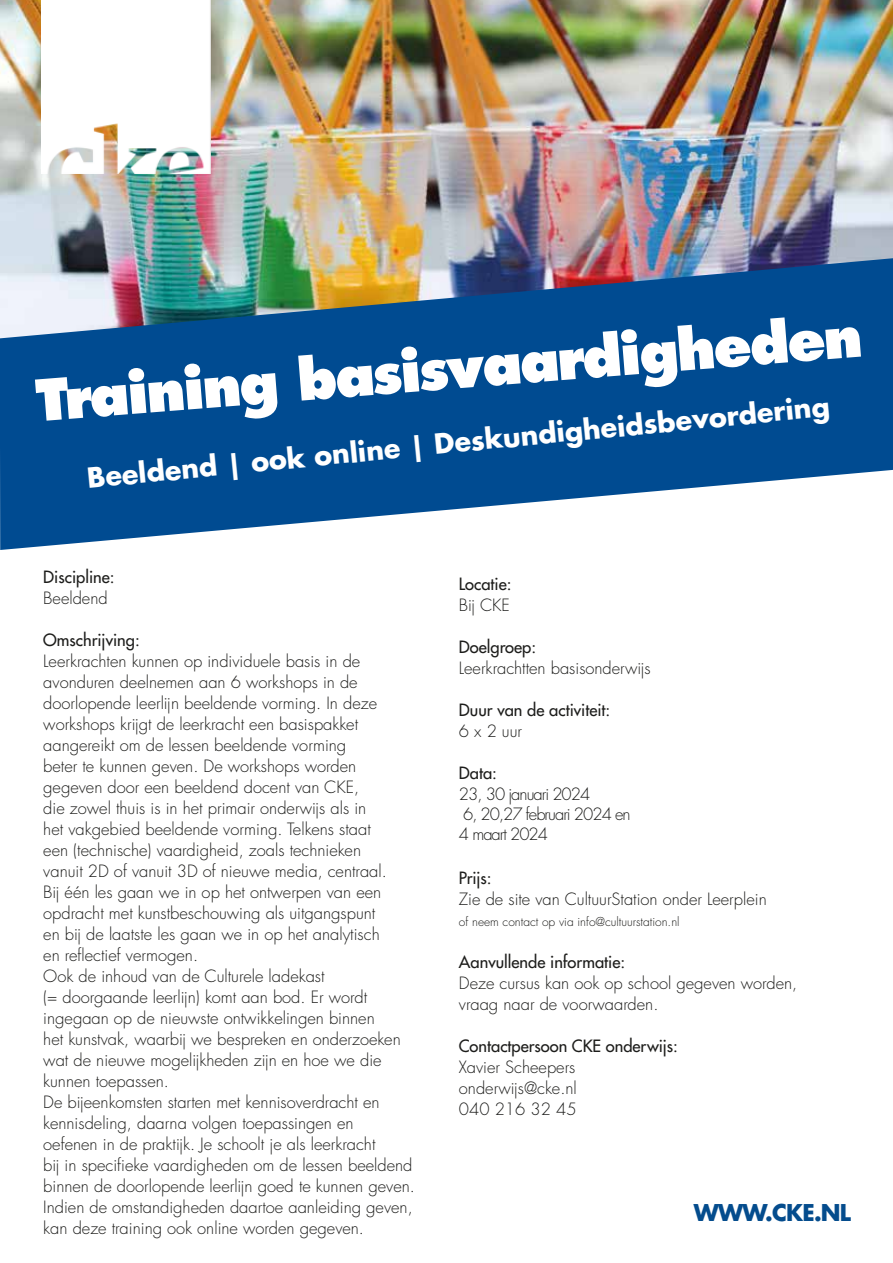
<style>
.page{position:relative;width:893px;height:1263px;background:#fff}
.page>*{position:absolute;margin:0;border:0;box-sizing:border-box;transform-origin:0 0}
.t1{font:800 55.5px "Futura LT Pro";color:#fff}
.t2{font:700 27px "Futura LT Pro";color:#fff}
.t3{font:700 22.5px "Futura LT Pro";letter-spacing:-.035em;color:#044c8d}
.t4{font:300 16.5px/21px "Futura LT Pro";color:#1d1d1b}
.t5{font:500 16.5px "Futura LT Pro";color:#1d1d1b}
.t6{font:300 16.5px/19.8px "Futura LT Pro";letter-spacing:-.06em;color:#1d1d1b}
.t7{font:300 12px "Futura LT Pro";color:#1d1d1b}
</style>
<div class="page">
<img style="left:0;top:0;width:893px;height:258px">
<svg style="left:0;top:258px;width:893px;height:292px;background:#376ea0"></svg>
<img style="left:42px;top:0;width:169px;height:174px">
<h1 class="t1" style="left:33px;top:366px;width:830px;rotate:-5deg">Training basisvaardigheden</h1>
<h2 class="t2" style="left:85px;top:460px;width:747px;rotate:-6deg">Beeldend | ook online | Deskundigheidsbevordering</h2>
<p class="t5" style="left:43px;top:564px;width:73px">Discipline:</p>
<p class="t4" style="left:43px;top:587px;width:66px">Beeldend</p>
<p class="t5" style="left:43px;top:627px;width:98px">Omschrĳving:</p>
<p class="t4" style="left:43px;top:650px;width:373px">Leerkrachten kunnen op individuele basis in de avonduren deelnemen aan 6 workshops in de doorlopende leerlĳn beeldende vorming. In deze workshops krĳgt de leerkracht een basispakket aangereikt om de lessen beeldende vorming<br>beter te kunnen geven. De workshops worden gegeven door een beeldend docent van CKE,<br>die zowel thuis is in het primair onderwĳs als in<br>het vakgebied beeldende vorming. Telkens staat<br>een (technische) vaardigheid, zoals technieken<br>vanuit 2D of vanuit 3D of nieuwe media, centraal.<br>Bĳ één les gaan we in op het ontwerpen van een opdracht met kunstbeschouwing als uitgangspunt<br>en bĳ de laatste les gaan we in op het analytisch<br>en reflectief vermogen.<br>Ook de inhoud van de Culturele ladekast<br>(= doorgaande leerlĳn) komt aan bod. Er wordt ingegaan op de nieuwste ontwikkelingen binnen<br>het kunstvak, waarbĳ we bespreken en onderzoeken wat de nieuwe mogelĳkheden zĳn en hoe we die kunnen toepassen.<br>De bĳeenkomsten starten met kennisoverdracht en kennisdeling, daarna volgen toepassingen en<br>oefenen in de praktĳk. Je schoolt je als leerkracht<br>bĳ in specifieke vaardigheden om de lessen beeldend binnen de doorlopende leerlĳn goed te kunnen geven.<br>Indien de omstandigheden daartoe aanleiding geven, kan deze training ook online worden gegeven.</p>
<p class="t5" style="left:459px;top:572px;width:54px">Locatie:</p>
<p class="t4" style="left:459px;top:595px;width:53px">Bĳ CKE</p>
<p class="t5" style="left:459px;top:635px;width:79px">Doelgroep:</p>
<p class="t4" style="left:459px;top:658px;width:193px">Leerkrachtten basisonderwĳs</p>
<p class="t5" style="left:459px;top:698px;width:153px">Duur van de activiteit:</p>
<p class="t4" style="left:459px;top:721px;width:65px">6 x 2 uur</p>
<p class="t5" style="left:459px;top:761px;width:40px">Data:</p>
<p class="t6" style="left:459px;top:784px;width:173px">23, 30 januari 2024<br>6, 20,27 februari 2024 en<br>4 maart 2024</p>
<p class="t5" style="left:459px;top:866px;width:34px">Prĳs:</p>
<p class="t4" style="left:459px;top:889px;width:309px">Zie de site van CultuurStation onder Leerplein</p>
<p class="t7" style="left:459px;top:914px;width:222px">of neem contact op via info@cultuurstation.nl</p>
<p class="t5" style="left:459px;top:949px;width:168px">Aanvullende informatie:</p>
<p class="t4" style="left:459px;top:972px;width:340px">Deze cursus kan ook op school gegeven worden, vraag naar de voorwaarden.</p>
<p class="t5" style="left:459px;top:1033px;width:221px">Contactpersoon CKE onderwĳs:</p>
<p class="t4" style="left:459px;top:1056px;width:119px;text-align:justify">Xavier Scheepers onderwĳs@cke.nl 040 216 32 45</p>
<h3 class="t3" style="left:694px;top:1195px;width:159px">WWW.CKE.NL</h3>
</div>
